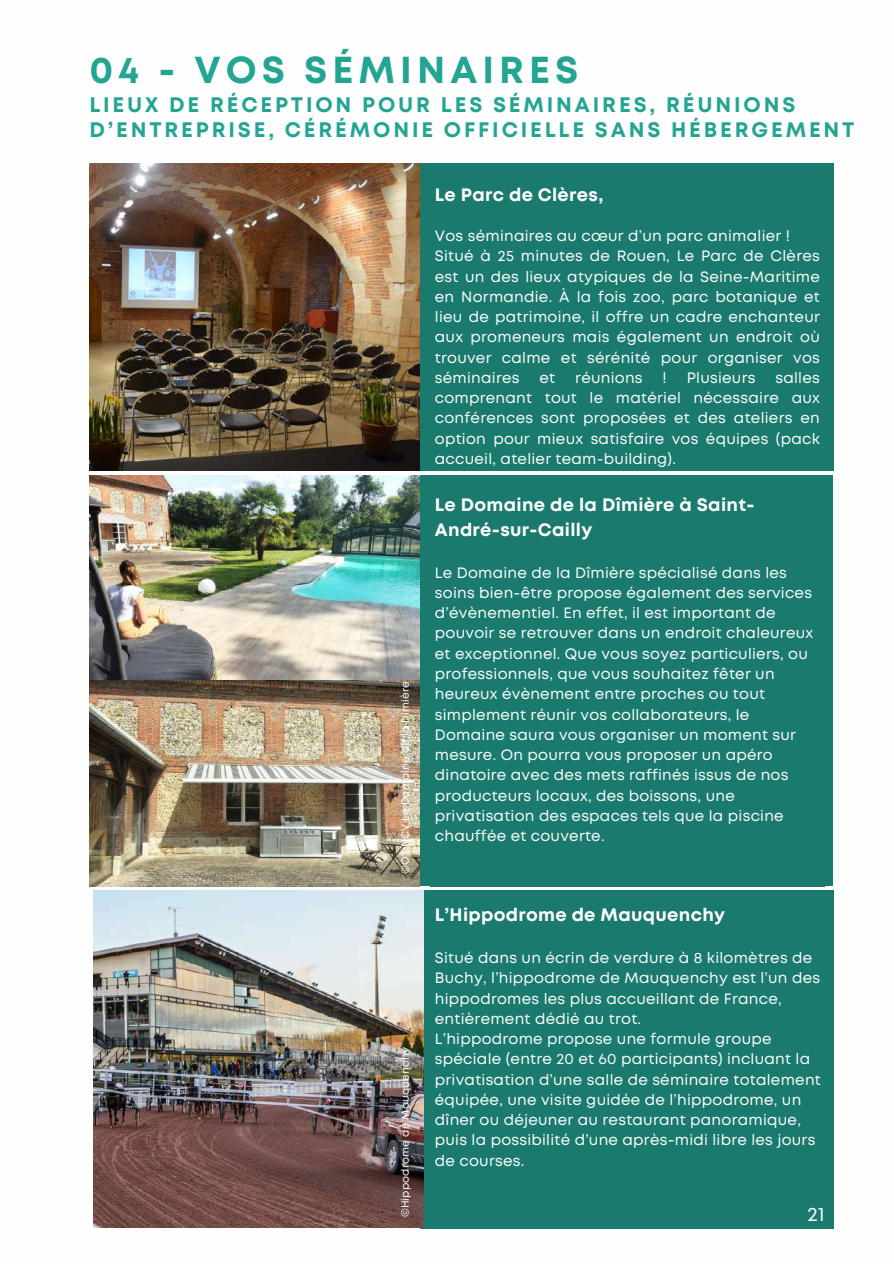
<style>
.page{position:relative;width:894px;height:1264px;background:#fff}
.page>*{position:absolute;margin:0;border:0;box-sizing:border-box;transform-origin:0 0}
.t1{font:700 37.5px "Mont";letter-spacing:.135em;color:#24a594}
.t2{font:700 21px/24.8px "Mont";letter-spacing:.135em;color:#24a594}
.t3{font:19.5px "Mont";color:#fff}
.t4{font:700 18px/24.8px "Mont";letter-spacing:.02em;color:#fdfefd}
.t5{font:18px "Mont";color:#fff}
.t6{font:15px/20.2px "Mont";letter-spacing:.02em;color:#fdfefd}
.t7{font:10.5px "Mont";letter-spacing:.02em;color:#fff}
</style>
<div class="page">
<div style="left:419px;top:475px;width:413px;height:411px;background:#1a7a6d"></div>
<img style="left:89px;top:475px;width:330px;height:411px">
<div style="left:419px;top:163px;width:414px;height:308px;background:#1a7a6d"></div>
<div style="left:419px;top:890px;width:414px;height:338px;background:#1a7a6d"></div>
<img style="left:93px;top:890px;width:330px;height:337px">
<img style="left:89px;top:163px;width:330px;height:308px">
<h1 class="t1" style="left:89px;top:56px;width:490px">04 - VOS SÉMINAIRES</h1>
<h2 class="t2" style="left:89px;top:94px;width:766px">LIEUX DE RÉCEPTION POUR LES SÉMINAIRES, RÉUNIONS<br>D’ENTREPRISE, CÉRÉMONIE OFFICIELLE SANS HÉBERGEMENT</h2>
<p class="t7" style="left:401px;top:874px;width:195px;rotate:-90deg">©OT NCV Le Domaine de la Dimière</p>
<p class="t7" style="left:401px;top:1217px;width:172px;rotate:-90deg">©Hippodrome de Mauquenchy</p>
<p class="t4" style="left:435px;top:183px;width:170px">Le Parc de Clères,</p>
<p class="t6" style="left:435px;top:227px;width:386px">Vos séminaires au cœur d’un parc animalier !<br>Situé à 25 minutes de Rouen, Le Parc de Clères est un des lieux atypiques de la Seine-Maritime en Normandie. À la fois zoo, parc botanique et lieu de patrimoine, il offre un cadre enchanteur aux promeneurs mais également un endroit où trouver calme et sérénité pour organiser vos séminaires</p>
<p class="t6" style="left:539px;top:368px;width:17px">et</p>
<p class="t6" style="left:575px;top:368px;width:69px">réunions</p>
<p class="t6" style="left:662px;top:368px;width:6px">!</p>
<p class="t6" style="left:686px;top:368px;width:70px">Plusieurs</p>
<p class="t6" style="left:435px;top:368px;width:386px;text-align:justify;text-indent:340px">salles comprenant tout le matériel nécessaire aux conférences sont proposées et des ateliers en option pour mieux satisfaire vos équipes (pack accueil, atelier team-building).</p>
<p class="t4" style="left:435px;top:494px;width:321px">Le Domaine de la Dîmière à Saint-<br>André-sur-Cailly</p>
<p class="t6" style="left:435px;top:563px;width:380px">Le Domaine de la Dîmière spécialisé dans les soins bien-être propose également des services d’évènementiel. En effet, il est important de pouvoir se retrouver dans un endroit chaleureux et exceptionnel. Que vous soyez particuliers, ou professionnels, que vous souhaitez fêter un heureux évènement entre proches ou tout simplement réunir vos collaborateurs, le Domaine saura vous organiser un moment sur mesure. On pourra vous proposer un apéro dinatoire avec des mets raffinés issus de nos producteurs locaux, des boissons, une privatisation des espaces tels que la piscine chauffée et couverte.</p>
<p class="t4" style="left:435px;top:904px;width:291px">L’Hippodrome de Mauquenchy</p>
<p class="t6" style="left:435px;top:948px;width:387px">Situé dans un écrin de verdure à 8 kilomètres de Buchy, l’hippodrome de Mauquenchy est l’un des hippodromes les plus accueillant de France, entièrement dédié au trot.<br>L’hippodrome propose une formule groupe spéciale (entre 20 et 60 participants) incluant la privatisation d’une salle de séminaire totalement équipée, une visite guidée de l’hippodrome, un dîner ou déjeuner au restaurant panoramique, puis la possibilité d’une après-midi libre les jours de courses.</p>
<p class="t5" style="left:810px;top:1197px;width:23px">08</p>
<h3 class="t3" style="left:807px;top:1207px;width:19px">21</h3>
</div>
